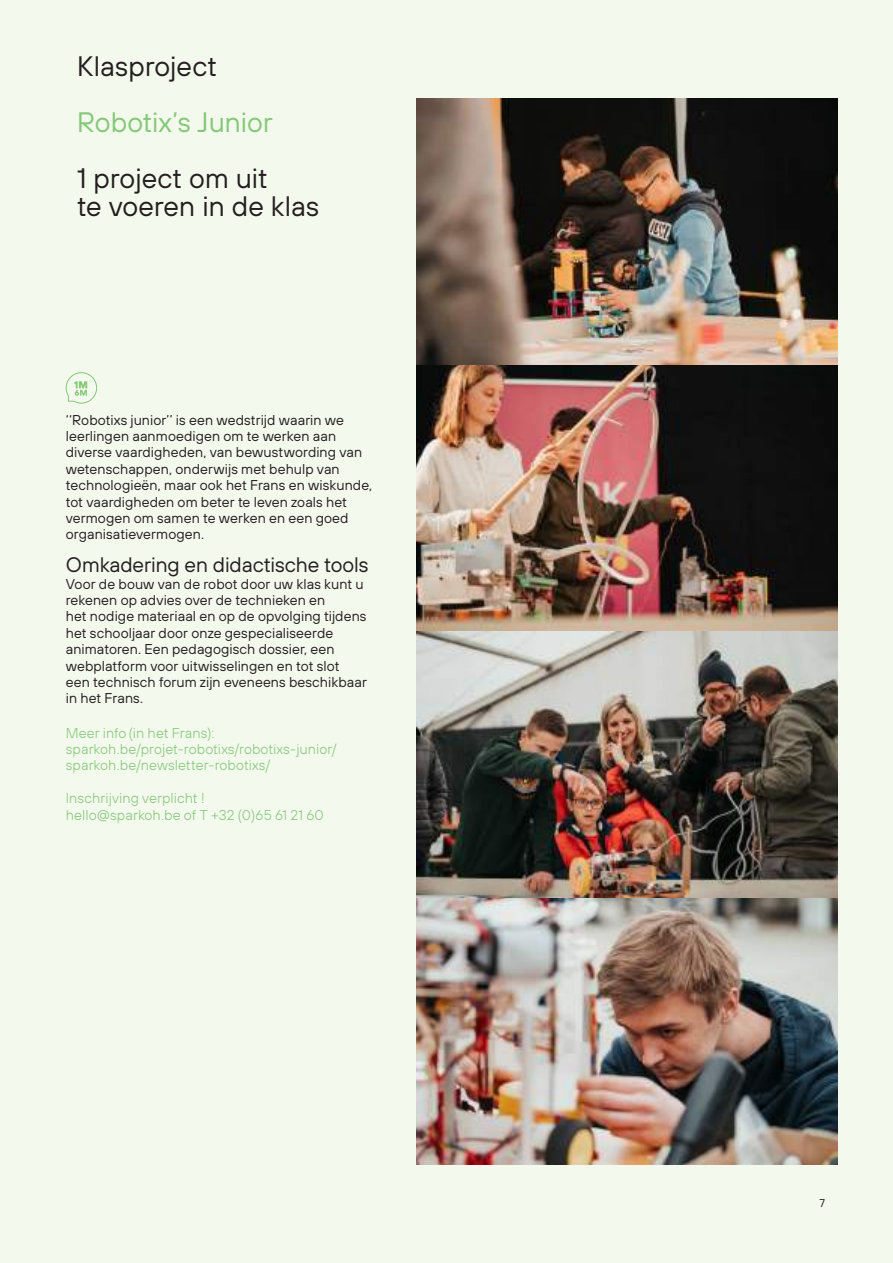
<style>
.page{position:relative;width:893px;height:1263px;background:#f4f9ee}
.page>*{position:absolute;margin:0;border:0;box-sizing:border-box;transform-origin:0 0}
.t1{font:28.2px/28.2px "TT Hoves";letter-spacing:.005em;color:#241f1f}
.t2{font:28.2px "TT Hoves";letter-spacing:.005em;color:#85c878}
.t3{font:21px "TT Hoves";letter-spacing:-.005em;color:#241f1f}
.t4{font:14.25px/16.4px "TT Hoves";letter-spacing:.005em;color:#241f1f}
.t5{font:300 14.25px/16.4px "TT Hoves";letter-spacing:.005em;color:#85c878}
.t6{font:11.25px "TT Hoves";color:#241f1f}
</style>
<div class="page">
<img style="left:416px;top:99px;width:422px;height:1065px">
<svg style="left:65px;top:372px;width:32px;height:32px"></svg>
<h1 class="t1" style="left:77px;top:51px;width:141px">Klasproject</h1>
<h1 class="t2" style="left:77px;top:104px;width:197px">Robotix’s Junior</h1>
<h1 class="t1" style="left:77px;top:164px;width:243px">1 project om uit<br>te voeren in de klas</h1>
<p class="t4" style="left:66px;top:411px;width:308px">‘‘Robotixs junior’’ is een wedstrijd waarin we leerlingen aanmoedigen om te werken aan diverse vaardigheden, van bewustwording van wetenschappen, onderwijs met behulp van technologieën, maar ook het Frans en wiskunde, tot vaardigheden om beter te leven zoals het vermogen om samen te werken en een goed organisatievermogen.</p>
<h2 class="t3" style="left:66px;top:552px;width:304px">Omkadering en didactische tools</h2>
<p class="t4" style="left:66px;top:575px;width:303px">Voor de bouw van de robot door uw klas kunt u rekenen op advies over de technieken en<br>het nodige materiaal en op de opvolging tijdens het schooljaar door onze gespecialiseerde animatoren. Een pedagogisch dossier, een webplatform voor uitwisselingen en tot slot een technisch forum zijn eveneens beschikbaar in het Frans.</p>
<p class="t5" style="left:66px;top:724px;width:272px">Meer info(in het Frans): sparkoh.be/projet-robotixs/robotixs-junior/ sparkoh.be/newsletter-robotixs/</p>
<p class="t5" style="left:66px;top:790px;width:259px">Inschrijving verplicht !<br>hello@sparkoh.be of T +32 (0)65 61 21 60</p>
<p class="t6" style="left:819px;top:1196px;width:7px">7</p>
</div>
